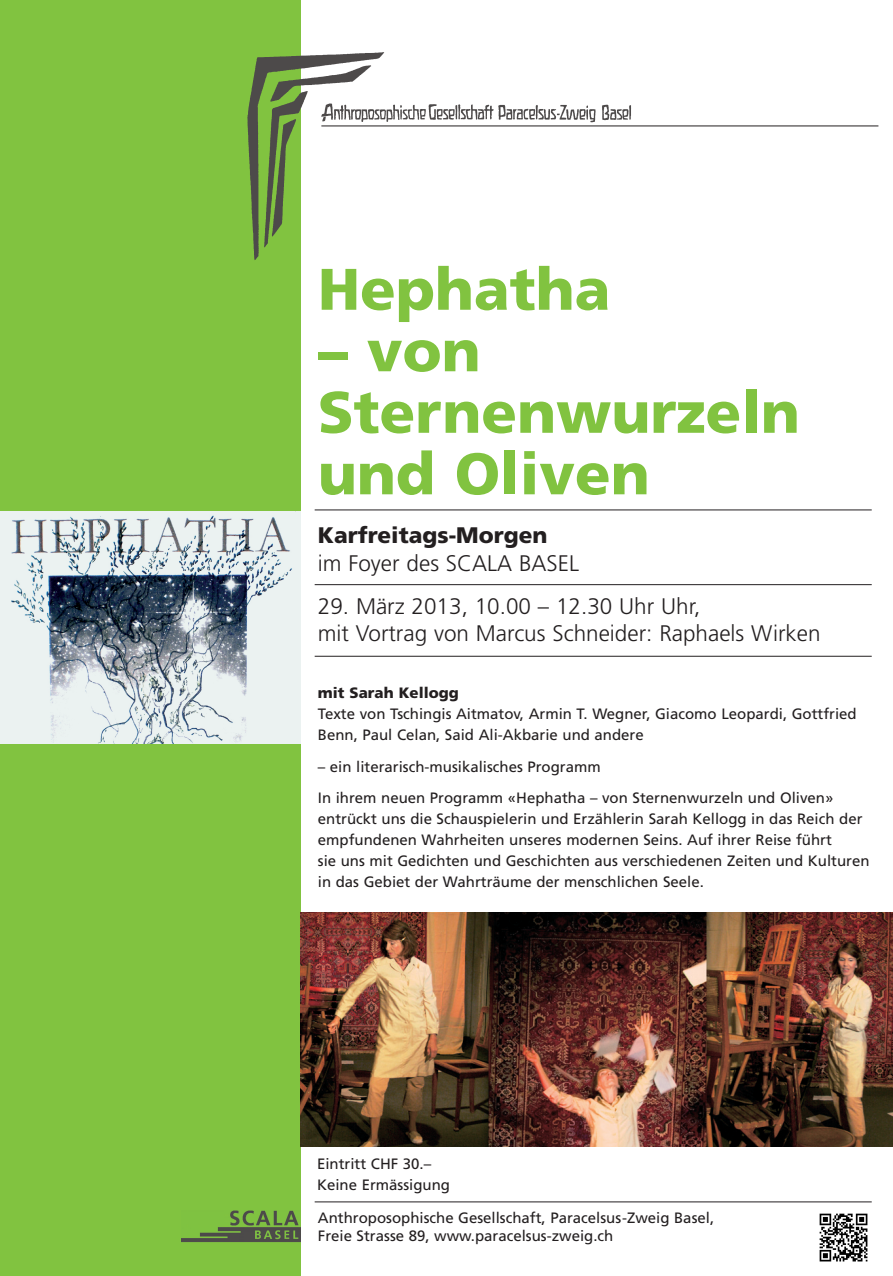
<style>
.page{position:relative;width:893px;height:1276px;background:#fff}
.page>*{position:absolute;margin:0;border:0;box-sizing:border-box;transform-origin:0 0}
.t1{font:900 58.5px/61.5px "Frutiger";color:#81c340}
.t2{font:300 22.5px/27.8px "Frutiger";color:#231f20}
.t3{font:900 22.5px "Frutiger";color:#231f20}
.t4{font:15px/21px "Frutiger";color:#231f20}
.t5{font:900 15px "Frutiger";color:#231f20}
</style>
<div class="page">
<div style="left:0;top:0;width:301px;height:1276px;background:#81c340"></div>
<img style="left:247px;top:52px;width:388px;height:208px">
<img style="left:182px;top:1211px;width:119px;height:31px">
<hr style="left:321px;top:126px;width:557px;height:1px;background:#231f20">
<hr style="left:315px;top:1201px;width:557px;height:1px;background:#231f20">
<hr style="left:315px;top:510px;width:557px;height:1px;background:#231f20">
<hr style="left:315px;top:656px;width:557px;height:1px;background:#231f20">
<hr style="left:315px;top:584px;width:557px;height:1px;background:#231f20">
<img style="left:0;top:512px;width:301px;height:231px">
<img style="left:301px;top:913px;width:592px;height:233px">
<img style="left:819px;top:1213px;width:49px;height:49px">
<h1 class="t1" style="left:318px;top:263px;width:294px">Hephatha</h1>
<h1 class="t1" style="left:318px;top:325px;width:483px">– von<br>Sternenwurzeln und Oliven</h1>
<h2 class="t3" style="left:318px;top:526px;width:231px">Karfreitags-Morgen</h2>
<h2 class="t2" style="left:318px;top:551px;width:263px">im Foyer des SCALA BASEL</h2>
<h2 class="t2" style="left:318px;top:593px;width:504px">29. März 2013, 10.00 – 12.30 Uhr Uhr,<br>mit Vortrag von Marcus Schneider: Raphaels Wirken</h2>
<p class="t5" style="left:318px;top:687px;width:142px">mit Sarah Kellogg</p>
<p class="t4" style="left:318px;top:705px;width:540px">Texte von Tschingis Aitmatov, Armin T. Wegner, Giacomo Leopardi, Gottfried<br>Benn, Paul Celan, Said Ali-Akbarie und andere</p>
<p class="t4" style="left:318px;top:752px;width:517px;line-height:31.5px">– ein literarisch-musikalisches Programm<br>In ihrem neuen Programm «Hephatha – von Sternenwurzeln und Oliven»</p>
<p class="t4" style="left:318px;top:810px;width:553px">entrückt uns die Schauspielerin und Erzählerin Sarah Kellogg in das Reich der empfundenen Wahrheiten unseres modernen Seins. Auf ihrer Reise führt<br>sie uns mit Gedichten und Geschichten aus verschiedenen Zeiten und Kulturen in das Gebiet der Wahrträume der menschlichen Seele.</p>
<p class="t4" style="left:317px;top:1154px;width:134px">Eintritt CHF 30.–<br>Keine Ermässigung</p>
<p class="t4" style="left:318px;top:1209px;width:398px;line-height:18px">Anthroposophische Gesellschaft, Paracelsus-Zweig Basel,<br>Freie Strasse 89, www.paracelsus-zweig.ch</p>
</div>
